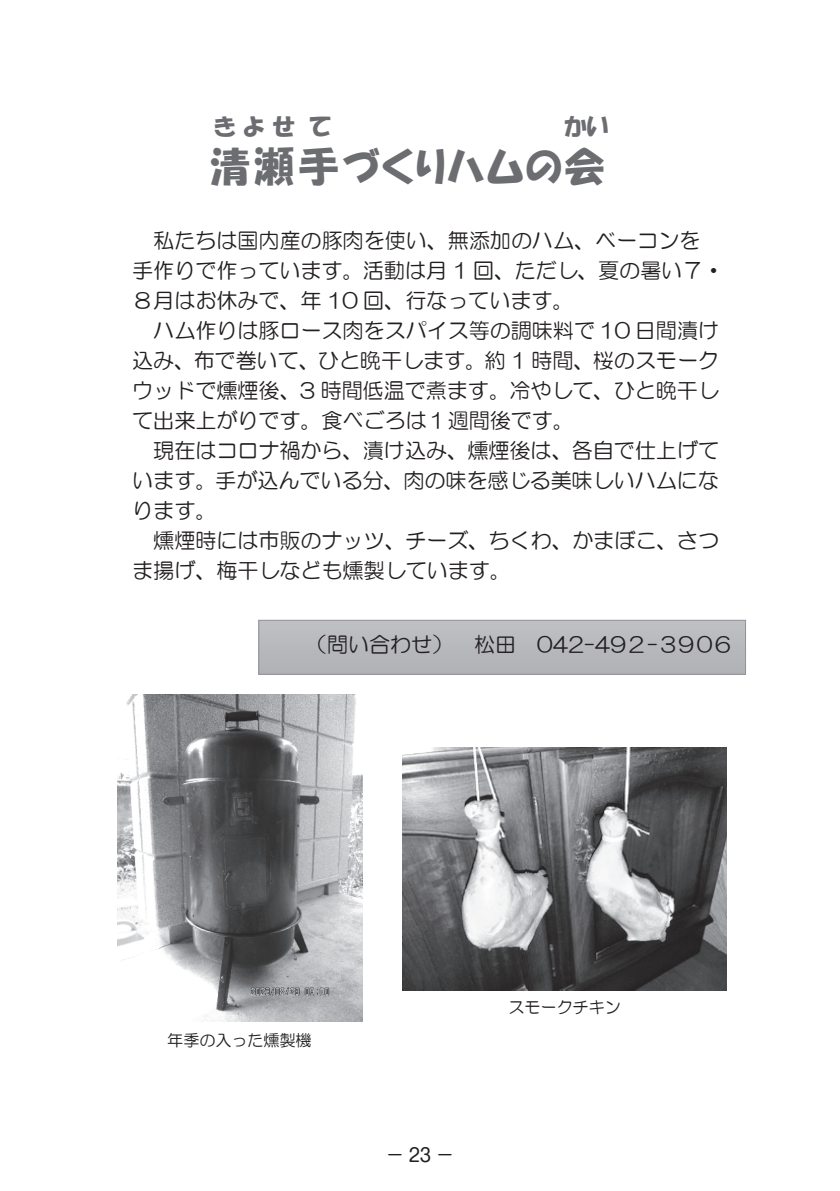
<style>
.page{position:relative;width:840px;height:1191px;background:#fff}
.page>*{position:absolute;margin:0;border:0;box-sizing:border-box;transform-origin:0 0}
.t1{font:40px "HGP Soei Kakupoptai";letter-spacing:.05em;color:#6c6d70}
.t2{font:24px "HGP Soei Kakupoptai";color:#6c6d70}
.t3{font:21.2px/30px "HG Maru Gothic MPRO";color:#231f20}
.t4{font:18.4px "Shin M Go Pro";color:#231f20}
.t5{font:16px "HG Maru Gothic MPRO";color:#231f20}
</style>
<div class="page">
<div style="left:259px;top:620px;width:486px;height:54px;background:#b7b8bb"></div>
<div style="left:258px;top:620px;width:487px;height:55px;border:1px solid #919396"></div>
<img style="left:402px;top:747px;width:324px;height:243px">
<img style="left:117px;top:694px;width:245px;height:327px">
<p class="t2" style="left:214px;top:115px;width:82px">きよせ</p>
<p class="t2" style="left:309px;top:115px;width:23px">て</p>
<p class="t2" style="left:564px;top:115px;width:46px">かい</p>
<h1 class="t1" style="left:210px;top:147px;width:396px">清瀬手づくりハムの会</h1>
<p class="t3" style="left:132px;top:225px;width:593px;text-indent:21px">私たちは国内産の豚肉を使い、無添加のハム、ベーコンを手作りで作っています。活動は月 1 回、ただし、夏の暑い７・<br>８月はお休みで、年 10 回、行なっています。</p>
<p class="t3" style="left:132px;top:315px;width:588px;text-align:justify;text-indent:21px">ハム作りは豚ロース肉をスパイス等の調味料で 10 日間漬け込み、布で巻いて、ひと晩干します。約 1 時間、桜のスモークウッドで燻煙後、3 時間低温で煮ます。冷やして、ひと晩干して出来上がりです。食べごろは１週間後です。</p>
<p class="t3" style="left:132px;top:435px;width:588px;text-align:justify;text-indent:21px">現在はコロナ禍から、漬け込み、燻煙後は、各自で仕上げています。手が込んでいる分、肉の味を感じる美味しいハムになります。</p>
<p class="t3" style="left:132px;top:525px;width:588px;text-indent:21px">燻煙時には市販のナッツ、チーズ、ちくわ、かまぼこ、さつま揚げ、梅干しなども燻製しています。</p>
<p class="t3" style="left:306px;top:629px;width:426px">（問い合わせ） 松田 042-49２-３9０6</p>
<p class="t5" style="left:167px;top:1031px;width:146px">年季の入った燻製機</p>
<p class="t4" style="left:385px;top:1140px;width:70px">－23－</p>
<p class="t5" style="left:508px;top:999px;width:114px">スモークチキン</p>
</div>
